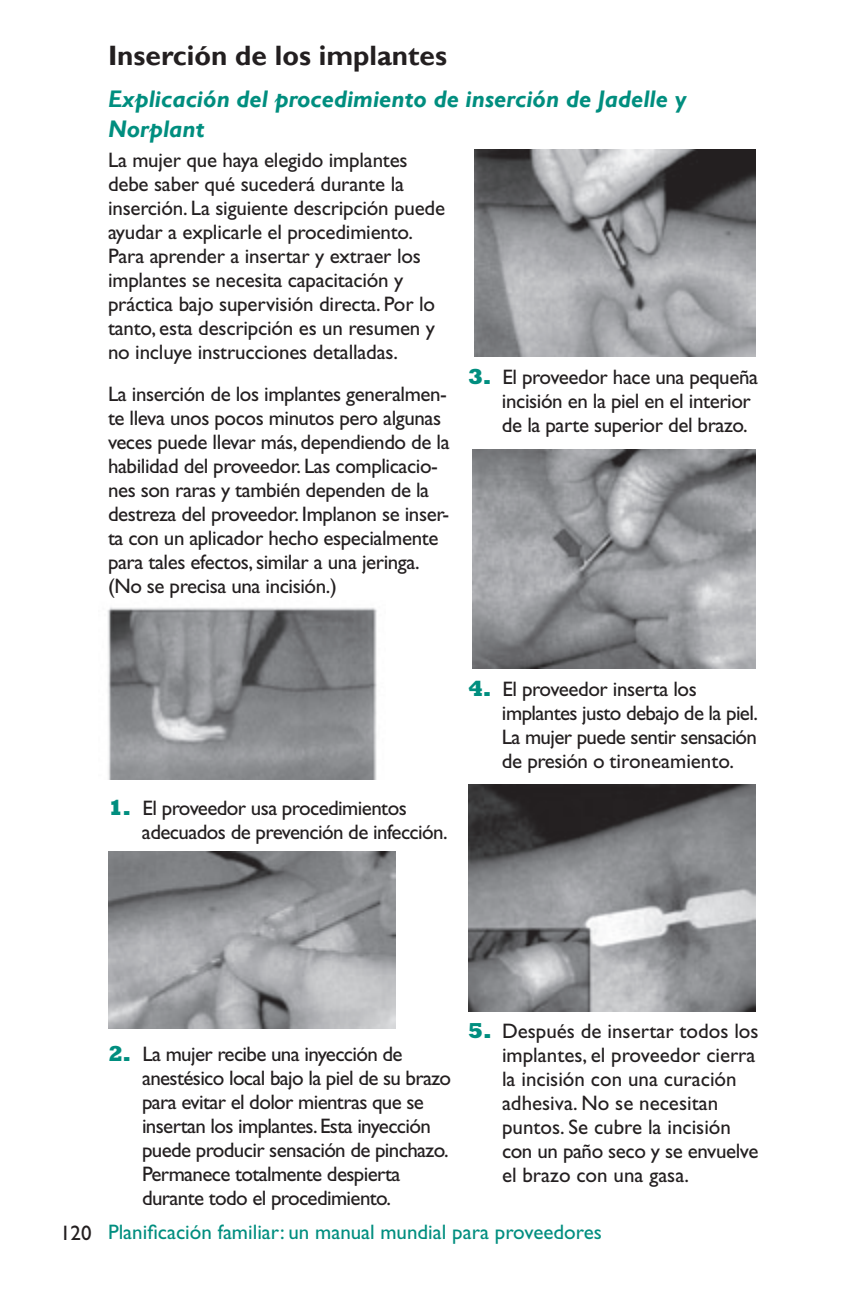
<style>
.page{position:relative;width:864px;height:1296px;background:#fff}
.page>*{position:absolute;margin:0;border:0;box-sizing:border-box;transform-origin:0 0}
.t1{font:700 28px "Gill Sans";color:#231f20}
.t2{font:italic 700 24px/30px "Gill Sans";color:#008e7f}
.t3{font:21px/24px "Gill Sans";letter-spacing:-.02em;color:#231f20}
.t4{font:21px/24px "Gill Sans";color:#231f20}
.t5{font:21px "Gill Sans";color:#008e7f}
.s1{font-family:"Rockwell";font-weight:800;font-size:22px;color:#008e7f}
.s2{color:#231f20}
</style>
<div class="page">
<img style="left:107px;top:607px;width:270px;height:173px">
<img style="left:474px;top:150px;width:282px;height:207px">
<img style="left:473px;top:450px;width:283px;height:218px">
<img style="left:108px;top:852px;width:288px;height:176px">
<img style="left:468px;top:784px;width:288px;height:227px">
<h1 class="t1" style="left:108px;top:38px;width:341px">Inserción de los implantes</h1>
<p class="t2" style="left:108px;top:84px;width:580px">Explicación del procedimiento de inserción de Jadelle y<br>Norplant</p>
<p class="t3" style="left:108px;top:148px;width:339px">La mujer que haya elegido implantes debe saber qué sucederá durante la inserción. La siguiente descripción puede ayudar a explicarle el procedimiento.<br>Para aprender a insertar y extraer los implantes se necesita capacitación y práctica bajo supervisión directa. Por lo tanto, esta descripción es un resumen y no incluye instrucciones detalladas.</p>
<p class="t3" style="left:108px;top:382px;width:343px">La inserción de los implantes generalmen&shy;te lleva unos pocos minutos pero algunas veces puede llevar más, dependiendo de la habilidad del proveedor. Las complicacio&shy;nes son raras y también dependen de la destreza del proveedor. Implanon se inser&shy;ta con un aplicador hecho especialmente para tales efectos, similar a una jeringa. (No se precisa una incisión.)</p>
<p class="t3" style="left:502px;top:365px;width:258px;text-indent:-34px"><span class="s1">3.</span> El proveedor hace una pequeña incisión en la piel en el interior de la parte superior del brazo.</p>
<p class="t3" style="left:142px;top:796px;width:307px;text-indent:-34px"><span class="s1">1.</span> El proveedor usa procedimientos adecuados de prevención de infección.</p>
<p class="t3" style="left:502px;top:677px;width:257px;text-indent:-34px"><span class="s1">4.</span> El proveedor inserta los implantes justo debajo de la piel.<br>La mujer puede sentir sensación de presión o tironeamiento.</p>
<p class="t3" style="left:142px;top:1042px;width:311px;text-indent:-34px"><span class="s1">2.</span> La mujer recibe una inyección de anestésico local bajo la piel de su brazo para evitar el dolor mientras que se insertan los implantes. Esta inyección puede producir sensación de pinchazo.<br>Permanece totalmente despierta durante todo el procedimiento.</p>
<p class="t4" style="left:502px;top:1019px;width:258px;text-indent:-34px"><span class="s1">5.</span> Después de insertar todos los implantes, el proveedor cierra la incisión con una curación adhesiva. No se necesitan puntos. Se cubre la incisión con un paño seco y se envuelve el brazo con una gasa.</p>
<p class="t5" style="left:60px;top:1219px;width:543px"><span class="s2">120</span> Planificación familiar: un manual mundial para proveedores</p>
</div>
